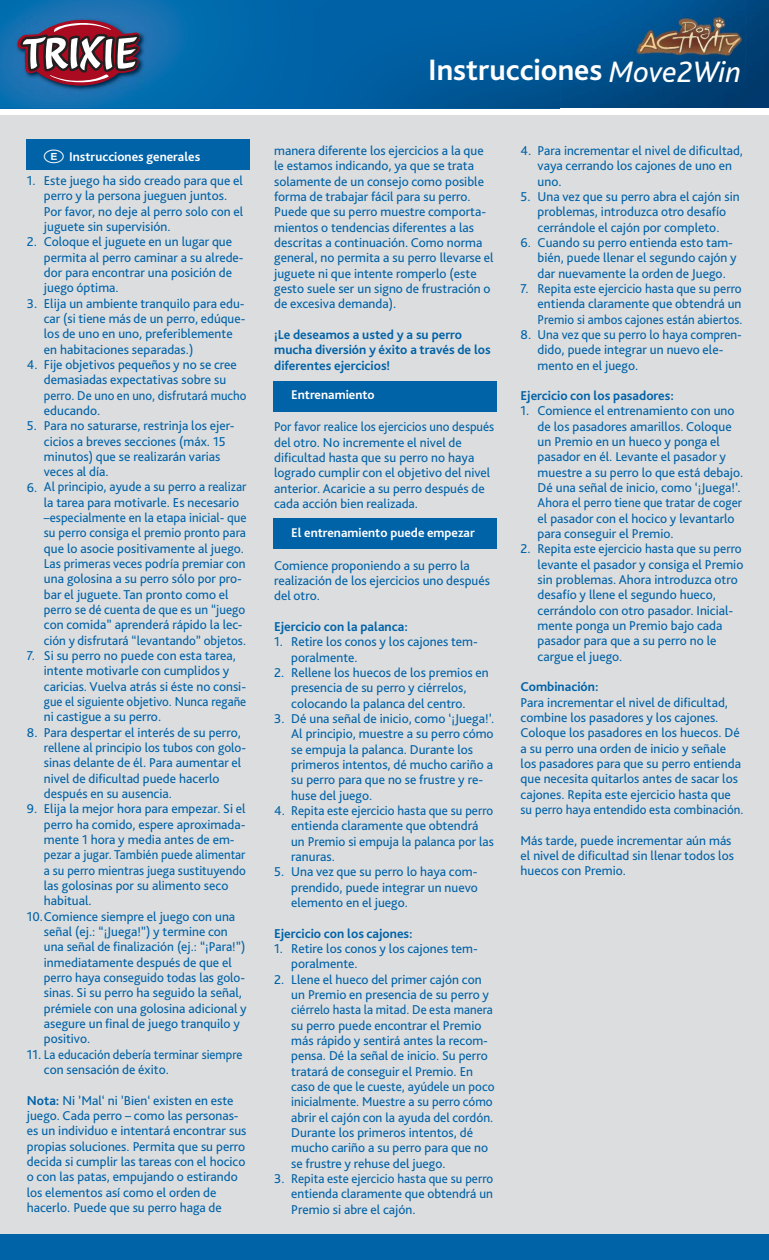
<style>
.page{position:relative;width:769px;height:1260px;background:#fff}
.page>*{position:absolute;margin:0;border:0;box-sizing:border-box;transform-origin:0 0}
.t1{font:700 30.9px "Bliss Pro";color:#fff}
.t2{font:13.35px/15.3px "Bliss Pro";color:#0062a7}
.t3{font:13.35px/15.3px "Bliss Pro";color:#0062a7;scale:.96 1}
.t4{font:700 13.35px/15.3px "Bliss Pro";color:#0062a7}
.t5{font:700 13.2px "Bliss Pro";color:#fff}
.s1{font-weight:700}
.s2{font-weight:400;font-style:italic}
</style>
<div class="page">
<div style="left:0;top:111px;width:768px;height:1124px;background:#dcddde"></div>
<div style="left:26px;top:139px;width:223px;height:31px;background:#0062a7"></div>
<div style="left:273px;top:518px;width:223px;height:31px;background:#0062a7"></div>
<div style="left:273px;top:381px;width:223px;height:30px;background:#0062a7"></div>
<div style="left:0;top:1233px;width:768px;height:26px;background:#0062a7"></div>
<img style="left:0;top:0;width:768px;height:109px">
<img style="left:430px;top:59px;width:171px;height:21px">
<div style="left:0;top:109px;width:768px;height:5px;background:#fff"></div>
<img style="left:14px;top:17px;width:134px;height:76px">
<svg style="left:17px;top:19px;width:123px;height:69px"></svg>
<img style="left:560px;top:114px;width:208px;height:1px">
<img style="left:609px;top:61px;width:130px;height:21px">
<img style="left:634px;top:0;width:111px;height:79px">
<img style="left:634px;top:61px;width:105px;height:18px">
<p class="t5" style="left:69px;top:151px;width:132px">Instrucciones generales</p>
<p class="t2" style="left:44px;top:174px;width:201px;text-indent:-17px">1. Este juego ha sido creado para que el perro y la persona jueguen juntos.<br>Por favor, no deje al perro solo con el juguete sin supervisión.</p>
<p class="t2" style="left:44px;top:235px;width:201px;text-indent:-17px">2. Coloque el juguete en un lugar que permita al perro caminar a su alrede&shy;dor para encontrar una posición de juego óptima.</p>
<p class="t2" style="left:44px;top:296px;width:203px;text-indent:-17px">3. Elija un ambiente tranquilo para edu&shy;car (si tiene más de un perro, edúque&shy;los de uno en uno, preferiblemente en habitaciones separadas.)</p>
<p class="t2" style="left:44px;top:358px;width:204px;text-indent:-17px">4. Fije objetivos pequeños y no se cree demasiadas expectativas sobre su perro. De uno en uno, disfrutará mucho educando.</p>
<p class="t2" style="left:44px;top:419px;width:192px;text-indent:-17px">5. Para no saturarse, restrinja los ejer&shy;cicios a breves secciones (máx. 15 minutos) que se realizarán varias veces al día.</p>
<p class="t2" style="left:44px;top:480px;width:204px;text-indent:-17px">6. Al principio, ayude a su perro a realizar la tarea para motivarle. Es necesario –especialmente en la etapa inicial- que su perro consiga el premio pronto para que lo asocie positivamente al juego.<br>Las primeras veces podría premiar con una golosina a su perro sólo por pro&shy;bar el juguete. Tan pronto como el perro se dé cuenta de que es un “juego con comida” aprenderá rápido la lec&shy;ción y disfrutará “levantando” objetos.</p>
<p class="t2" style="left:44px;top:649px;width:204px;text-indent:-17px">7. Si su perro no puede con esta tarea, intente motivarle con cumplidos y caricias. Vuelva atrás si éste no consi&shy;gue el siguiente objetivo. Nunca regañe ni castigue a su perro.</p>
<p class="t2" style="left:44px;top:725px;width:204px;text-indent:-17px">8. Para despertar el interés de su perro, rellene al principio los tubos con golo&shy;sinas delante de él. Para aumentar el nivel de dificultad puede hacerlo después en su ausencia.</p>
<p class="t2" style="left:44px;top:802px;width:203px;text-indent:-17px">9. Elija la mejor hora para empezar. Si el perro ha comido, espere aproximada&shy;mente 1 hora y media antes de em&shy;pezar a jugar. También puede alimentar a su perro mientras juega sustituyendo las golosinas por su alimento seco habitual.</p>
<p class="t2" style="left:44px;top:909px;width:204px;text-indent:-17px">10. Comience siempre el juego con una señal (ej.: “¡Juega!”) y termine con una señal de finalización (ej.: “¡Para!”) inmediatamente después de que el perro haya conseguido todas las golo&shy;sinas. Si su perro ha seguido la señal, prémiele con una golosina adicional y asegure un final de juego tranquilo y positivo.</p>
<p class="t2" style="left:44px;top:1047px;width:200px;text-indent:-17px">11. La educación debería terminar siempre con sensación de éxito.</p>
<p class="t2" style="left:27px;top:1093px;width:221px"><span class="s1">Nota:</span> Ni ’Mal‘ ni ’Bien‘ existen en este juego. Cada perro – como las personas&shy;es un individuo e intentará encontrar sus propias soluciones. Permita que su perro decida si cumplir las tareas con el hocico o con las patas, empujando o estirando los elementos así como el orden de hacerlo. Puede que su perro haga de</p>
<h1 class="t1" style="left:428px;top:58px;width:314px">Instrucciones <span class="s2">Move2Win</span></h1>
<p class="t2" style="left:274px;top:144px;width:221px">manera diferente los ejercicios a la que le estamos indicando, ya que se trata solamente de un consejo como posible forma de trabajar fácil para su perro.<br>Puede que su perro muestre comporta&shy;mientos o tendencias diferentes a las descritas a continuación. Como norma general, no permita a su perro llevarse el juguete ni que intente romperlo (este gesto suele ser un signo de frustración o de excesiva demanda).</p>
<p class="t4" style="left:274px;top:328px;width:218px">¡Le deseamos a usted y a su perro mucha diversión y éxito a través de los diferentes ejercicios!</p>
<p class="t5" style="left:291px;top:389px;width:85px">Entrenamiento</p>
<p class="t3" style="left:274px;top:420px;width:231px">Por favor realice los ejercicios uno después del otro. No incremente el nivel de dificultad hasta que su perro no haya logrado cumplir con el objetivo del nivel anterior. Acaricie a su perro después de cada acción bien realizada.</p>
<p class="t5" style="left:291px;top:528px;width:185px">El entrenamiento puede empezar</p>
<p class="t2" style="left:274px;top:558px;width:217px">Comience proponiendo a su perro la realización de los ejercicios uno después del otro.</p>
<p class="t4" style="left:274px;top:620px;width:135px">Ejercicio con la palanca:</p>
<p class="t2" style="left:291px;top:635px;width:188px;text-indent:-17px">1. Retire los conos y los cajones tem&shy;poralmente.</p>
<p class="t2" style="left:274px;top:666px;width:216px;text-align:center">2. Rellene los huecos de los premios en presencia de su perro y ciérrelos, colocando la palanca del centro.</p>
<p class="t2" style="left:291px;top:712px;width:204px;text-indent:-17px">3. Dé una señal de inicio, como ‘¡Juega!’.<br>Al principio, muestre a su perro cómo se empuja la palanca. Durante los primeros intentos, dé mucho cariño a su perro para que no se frustre y re&shy;huse del juego.</p>
<p class="t2" style="left:291px;top:804px;width:204px;text-indent:-17px">4. Repita este ejercicio hasta que su perro entienda claramente que obtendrá un Premio si empuja la palanca por las ranuras.</p>
<p class="t2" style="left:291px;top:865px;width:188px;text-align:justify;text-indent:-17px">5. Una vez que su perro lo haya com&shy;prendido, puede integrar un nuevo elemento en el juego.</p>
<p class="t4" style="left:274px;top:926px;width:140px">Ejercicio con los cajones:</p>
<p class="t2" style="left:291px;top:941px;width:188px;text-indent:-17px">1. Retire los conos y los cajones tem&shy;poralmente.</p>
<p class="t2" style="left:291px;top:972px;width:205px;text-indent:-17px">2. Llene el hueco del primer cajón con un Premio en presencia de su perro y ciérrelo hasta la mitad. De esta manera su perro puede encontrar el Premio más rápido y sentirá antes la recom&shy;pensa. Dé la señal de inicio. Su perro tratará de conseguir el Premio. En caso de que le cueste, ayúdele un poco inicialmente. Muestre a su perro cómo abrir el cajón con la ayuda del cordón.<br>Durante los primeros intentos, dé mucho cariño a su perro para que no se frustre y rehuse del juego.</p>
<p class="t2" style="left:291px;top:1171px;width:203px;text-align:justify;text-indent:-17px">3. Repita este ejercicio hasta que su perro entienda claramente que obtendrá un Premio si abre el cajón.</p>
<p class="t2" style="left:537px;top:144px;width:207px;text-indent:-17px">4. Para incrementar el nivel de dificultad, vaya cerrando los cajones de uno en uno.</p>
<p class="t2" style="left:520px;top:190px;width:220px;text-align:center">5. Una vez que su perro abra el cajón sin problemas, introduzca otro desafío cerrándole el cajón por completo.</p>
<p class="t2" style="left:537px;top:236px;width:201px;text-indent:-17px">6. Cuando su perro entienda esto tam&shy;bién, puede llenar el segundo cajón y dar nuevamente la orden de Juego.</p>
<p class="t2" style="left:537px;top:282px;width:206px;text-align:justify;text-indent:-17px">7. Repita este ejercicio hasta que su perro entienda claramente que obtendrá un Premio si ambos cajones están abiertos.</p>
<p class="t2" style="left:537px;top:328px;width:206px;text-indent:-17px">8. Una vez que su perro lo haya compren&shy;dido, puede integrar un nuevo ele&shy;mento en el juego.</p>
<p class="t4" style="left:520px;top:389px;width:155px">Ejercicio con los pasadores:</p>
<p class="t2" style="left:537px;top:404px;width:207px;text-indent:-17px">1. Comience el entrenamiento con uno de los pasadores amarillos. Coloque un Premio en un hueco y ponga el pasador en él. Levante el pasador y muestre a su perro lo que está debajo.<br>Dé una señal de inicio, como ‘¡Juega!’.<br>Ahora el perro tiene que tratar de coger el pasador con el hocico y levantarlo para conseguir el Premio.</p>
<p class="t2" style="left:537px;top:542px;width:207px;text-indent:-17px">2. Repita este ejercicio hasta que su perro levante el pasador y consiga el Premio sin problemas. Ahora introduzca otro desafío y llene el segundo hueco, cerrándolo con otro pasador. Inicial&shy;mente ponga un Premio bajo cada pasador para que a su perro no le cargue el juego.</p>
<p class="t4" style="left:520px;top:680px;width:79px">Combinación:</p>
<p class="t2" style="left:520px;top:695px;width:224px">Para incrementar el nivel de dificultad, combine los pasadores y los cajones.<br>Coloque los pasadores en los huecos. Dé a su perro una orden de inicio y señale los pasadores para que su perro entienda que necesita quitarlos antes de sacar los cajones. Repita este ejercicio hasta que su perro haya entendido esta combinación.</p>
<p class="t2" style="left:520px;top:833px;width:215px">Más tarde, puede incrementar aún más el nivel de dificultad sin llenar todos los huecos con Premio.</p>
</div>
